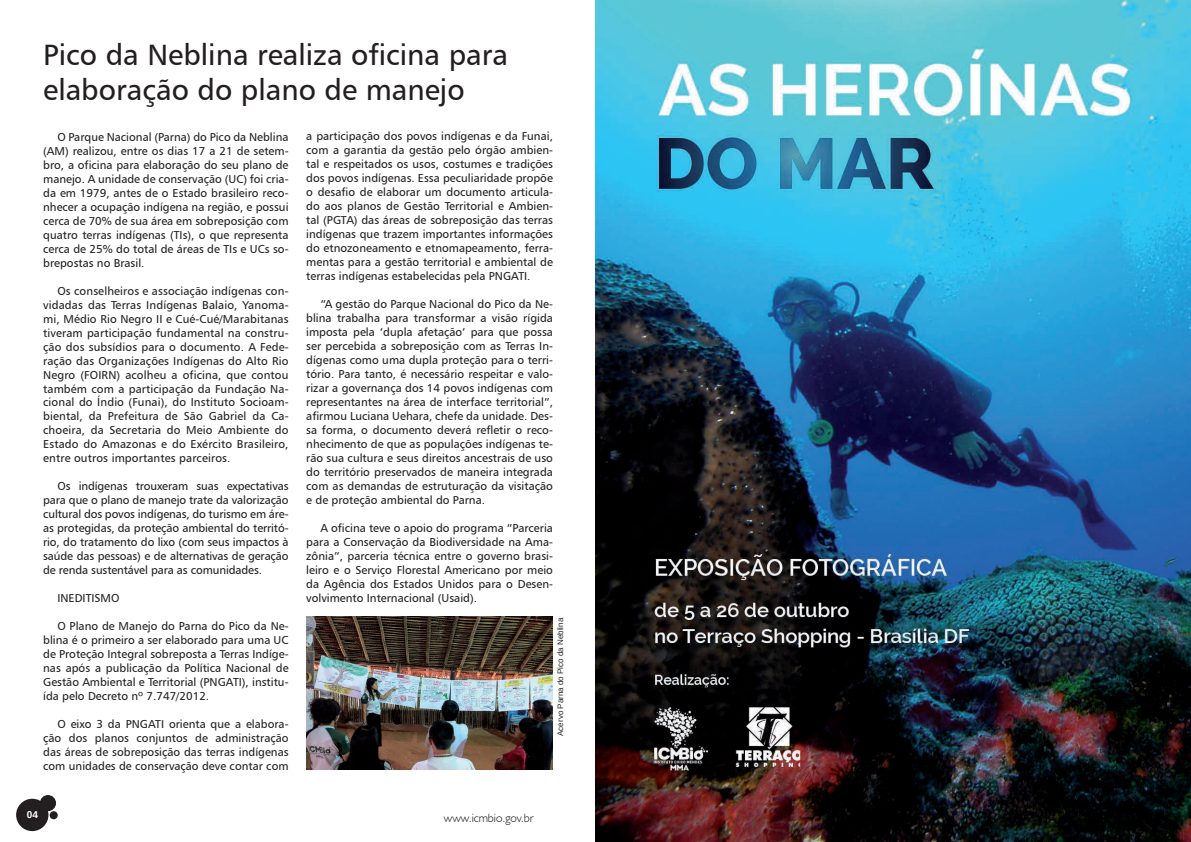
<style>
.page{position:relative;width:1191px;height:842px;background:#fff}
.page>*{position:absolute;margin:0;border:0;box-sizing:border-box;transform-origin:0 0}
.t1{font:29.5px/35.4px "Humanist 777 BT Roman B";color:#231f20}
.t2{font:300 12px "Humanist 521 BT";color:#1c1a19}
.t3{font:11.5px/14px "Humanist 777 BT Roman B";color:#231f20;text-align:justify}
.t4{font:700 10px "Liberation Sans";color:#fff}
.t5{font:8px "Liberation Sans";color:#231f20}
</style>
<div class="page">
<div style="left:16px;top:799px;width:32px;height:32px;background:#231f20;border-radius:50%"></div>
<div style="left:40px;top:795px;width:16px;height:16px;background:#231f20;border-radius:50%"></div>
<div style="left:50px;top:811px;width:8px;height:8px;background:#231f20;border-radius:50%"></div>
<img style="left:595px;top:0;width:595px;height:842px">
<img style="left:306px;top:617px;width:247px;height:153px">
<h1 class="t1" style="left:43px;top:36px;width:466px">Pico da Neblina realiza oficina para elaboração do plano de manejo</h1>
<p class="t3" style="left:43px;top:129px;width:247px;text-indent:14px">O Parque Nacional (Parna) do Pico da Neblina (AM) realizou, entre os dias 17 a 21 de setem&shy;bro, a oficina para elaboração do seu plano de manejo. A unidade de conservação (UC) foi cria&shy;da em 1979, antes de o Estado brasileiro reco&shy;nhecer a ocupação indígena na região, e possui cerca de 70% de sua área em sobreposição com quatro terras indígenas (TIs), o que representa cerca de 25% do total de áreas de TIs e UCs so&shy;brepostas no Brasil.</p>
<p class="t3" style="left:43px;top:283px;width:247px;text-indent:14px">Os conselheiros e associação indígenas con&shy;vidadas das Terras Indígenas Balaio, Yanoma&shy;mi, Médio Rio Negro II e Cué-Cué/Marabitanas tiveram participação fundamental na constru&shy;ção dos subsídios para o documento. A Fede&shy;ração das Organizações Indígenas do Alto Rio Negro (FOIRN) acolheu a oficina, que contou também com a participação da Fundação Na&shy;cional do Índio (Funai), do Instituto Socioam&shy;biental, da Prefeitura de São Gabriel da Ca&shy;choeira, da Secretaria do Meio Ambiente do Estado do Amazonas e do Exército Brasileiro, entre outros importantes parceiros.</p>
<p class="t3" style="left:43px;top:479px;width:247px;text-indent:14px">Os indígenas trouxeram suas expectativas para que o plano de manejo trate da valorização cultural dos povos indígenas, do turismo em áre&shy;as protegidas, da proteção ambiental do territó&shy;rio, do tratamento do lixo (com seus impactos à saúde das pessoas) e de alternativas de geração de renda sustentável para as comunidades.</p>
<p class="t3" style="left:57px;top:591px;width:64px">INEDITISMO</p>
<p class="t3" style="left:43px;top:619px;width:247px;text-indent:14px">O Plano de Manejo do Parna do Pico da Ne&shy;blina é o primeiro a ser elaborado para uma UC de Proteção Integral sobreposta a Terras Indíge&shy;nas após a publicação da Política Nacional de Gestão Ambiental e Territorial (PNGATI), institu&shy;ída pelo Decreto nº 7.747/2012.</p>
<p class="t3" style="left:43px;top:717px;width:247px;text-indent:14px">O eixo 3 da PNGATI orienta que a elabora&shy;ção dos planos conjuntos de administração das áreas de sobreposição das terras indígenas com unidades de conservação deve contar com</p>
<p class="t3" style="left:306px;top:129px;width:248px">a participação dos povos indígenas e da Funai, com a garantia da gestão pelo órgão ambien&shy;tal e respeitados os usos, costumes e tradições dos povos indígenas. Essa peculiaridade propõe o desafio de elaborar um documento articula&shy;do aos planos de Gestão Territorial e Ambien&shy;tal (PGTA) das áreas de sobreposição das terras indígenas que trazem importantes informações do etnozoneamento e etnomapeamento, ferra&shy;mentas para a gestão territorial e ambiental de terras indígenas estabelecidas pela PNGATI.</p>
<p class="t3" style="left:306px;top:297px;width:248px;text-indent:14px">“A gestão do Parque Nacional do Pico da Ne&shy;blina trabalha para transformar a visão rígida imposta pela ‘dupla afetação’ para que possa ser percebida a sobreposição com as Terras In&shy;dígenas como uma dupla proteção para o terri&shy;tório. Para tanto, é necessário respeitar e valo&shy;rizar a governança dos 14 povos indígenas com representantes na área de interface territorial”, afirmou Luciana Uehara, chefe da unidade. Des&shy;sa forma, o documento deverá refletir o reco&shy;nhecimento de que as populações indígenas te&shy;rão sua cultura e seus direitos ancestrais de uso do território preservados de maneira integrada com as demandas de estruturação da visitação e de proteção ambiental do Parna.</p>
<p class="t3" style="left:306px;top:521px;width:248px;text-indent:14px">A oficina teve o apoio do programa “Parceria para a Conservação da Biodiversidade na Ama&shy;zônia”, parceria técnica entre o governo brasi&shy;leiro e o Serviço Florestal Americano por meio da Agência dos Estados Unidos para o Desen&shy;volvimento Internacional (Usaid).</p>
<p class="t5" style="left:555px;top:736px;width:119px;rotate:-90deg">Acervo Parna do Pico da Neblina</p>
<p class="t4" style="left:27px;top:808px;width:13px">04</p>
<p class="t2" style="left:444px;top:810px;width:92px">www.icmbio.gov.br</p>
</div>
